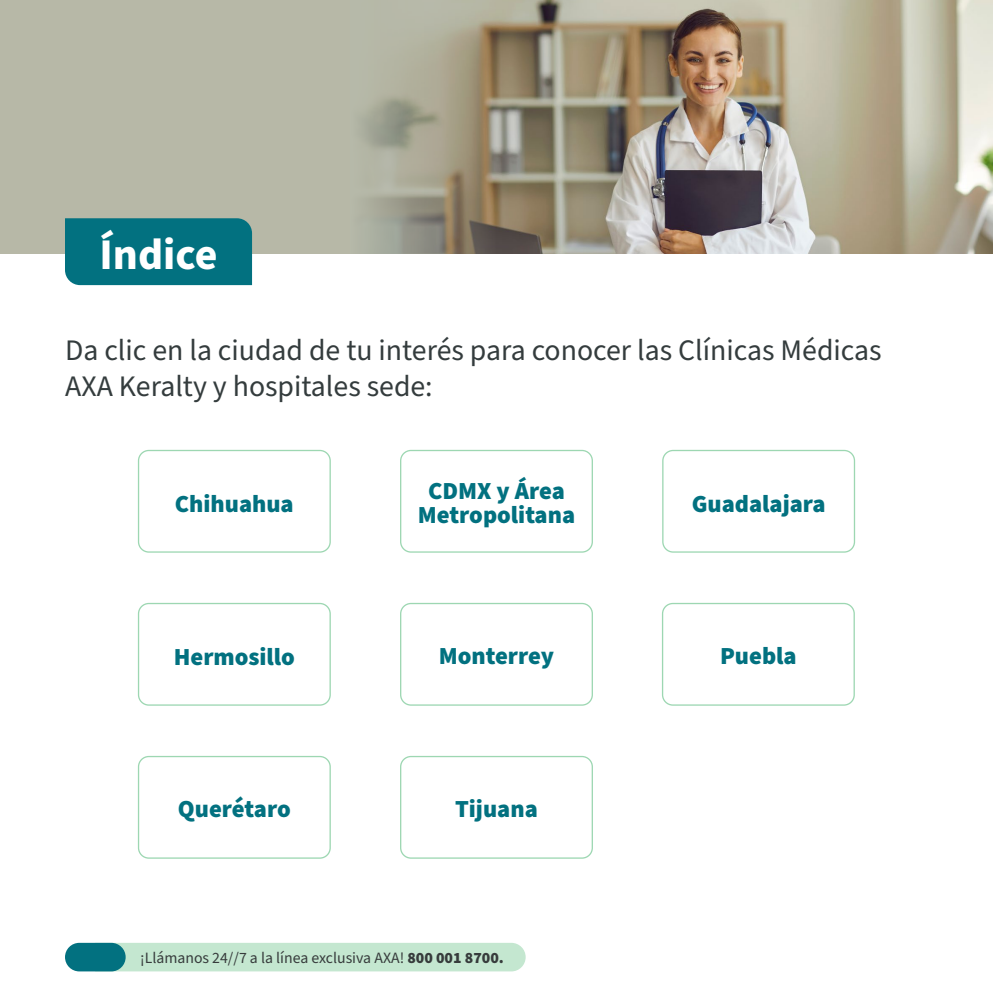
<style>
.page{position:relative;width:993px;height:993px;background:#fff}
.page>*{position:absolute;margin:0;border:0;box-sizing:border-box;transform-origin:0 0}
.t1{font:700 43.75px "Source Sans Pro";color:#fff}
.t2{font:29.75px/35.7px "Source Sans Pro";color:#343c3d}
.t3{font:900 24.5px/24.5px "Source Sans Pro";color:#027180;text-align:center}
.t4{font:15.75px "Source Sans Pro";color:#373c3c}
.s1{font-weight:900}
</style>
<div class="page">
<div style="left:115px;top:943px;width:410px;height:28px;background:#c4e7d0"></div>
<div style="left:65px;top:942px;width:61px;height:29px;background:#027180;border-radius:14px"></div>
<img style="left:496px;top:0;width:496px;height:254px">
<div style="left:138px;top:449px;width:193px;height:103px;border:1px solid #9dd7b2;border-radius:10px"></div>
<div style="left:400px;top:449px;width:192px;height:103px;border:1px solid #9dd7b2;border-radius:10px"></div>
<div style="left:662px;top:449px;width:192px;height:103px;border:1px solid #9dd7b2;border-radius:10px"></div>
<div style="left:138px;top:602px;width:193px;height:103px;border:1px solid #9dd7b2;border-radius:10px"></div>
<div style="left:400px;top:602px;width:192px;height:103px;border:1px solid #9dd7b2;border-radius:10px"></div>
<div style="left:661px;top:602px;width:193px;height:103px;border:1px solid #9dd7b2;border-radius:10px"></div>
<div style="left:138px;top:755px;width:193px;height:103px;border:1px solid #9dd7b2;border-radius:10px"></div>
<div style="left:400px;top:755px;width:192px;height:103px;border:1px solid #9dd7b2;border-radius:10px"></div>
<svg style="left:349px;top:0;width:147px;height:254px;background:#a4a08d"></svg>
<div style="left:0;top:0;width:349px;height:254px;background:#b7b8a7"></div>
<div style="left:65px;top:218px;width:187px;height:67px;background:#027180"></div>
<h1 class="t1" style="left:99px;top:224px;width:119px">Índice</h1>
<p class="t2" style="left:65px;top:333px;width:817px">Da clic en la ciudad de tu interés para conocer las Clínicas Médicas<br>AXA Keralty y hospitales sede:</p>
<p class="t3" style="left:175px;top:492px;width:120px">Chihuahua</p>
<p class="t3" style="left:417px;top:478px;width:159px">CDMX y Área<br>Metropolitana</p>
<p class="t3" style="left:691px;top:492px;width:135px">Guadalajara</p>
<p class="t3" style="left:174px;top:645px;width:123px">Hermosillo</p>
<p class="t3" style="left:438px;top:644px;width:117px">Monterrey</p>
<p class="t3" style="left:719px;top:644px;width:78px">Puebla</p>
<p class="t3" style="left:178px;top:797px;width:114px">Querétaro</p>
<p class="t3" style="left:455px;top:797px;width:84px">Tijuana</p>
<p class="t4" style="left:140px;top:946px;width:365px">¡Llámanos 24//7 a la línea exclusiva AXA! <span class="s1">800 001 8700.</span></p>
</div>
